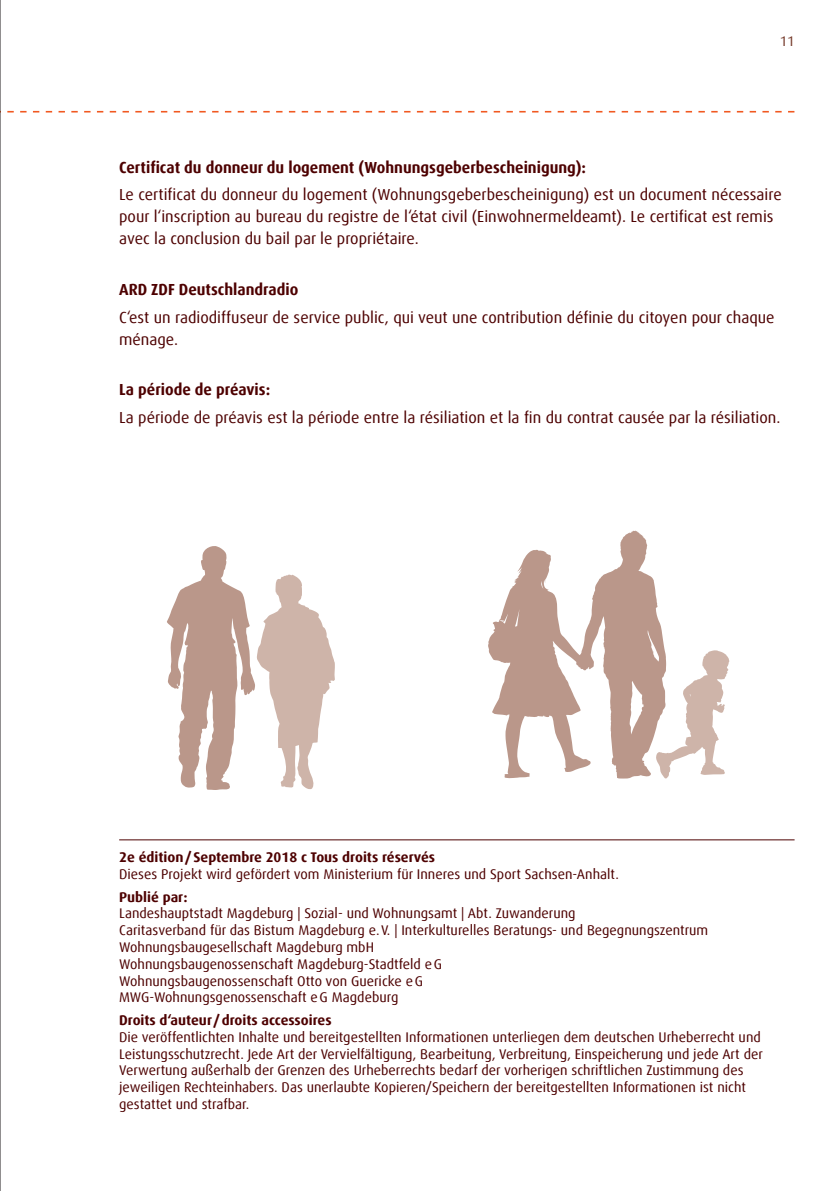
<style>
.page{position:relative;width:840px;height:1191px;background:#fff}
.page>*{position:absolute;margin:0;border:0;box-sizing:border-box;transform-origin:0 0}
.t1{font:16px/22px "Dax Offc";color:#4d0000}
.t2{font:700 16px "Dax Offc";color:#4d0000;scale:.95 1}
.t3{font:14px/16.8px "Dax Offc";color:#4d0000}
.t4{font:700 14px "Dax Offc";color:#4d0000}
.t5{font:14px "Dax Offc";color:#763b2c}
</style>
<div class="page">
<svg style="left:7px;top:111px;width:787px;height:1px"></svg>
<hr style="left:0;top:0;width:1px;height:1191px;background:#231f20">
<svg style="left:665px;top:650px;width:64px;height:128px"></svg>
<svg style="left:488px;top:530px;width:177px;height:248px"></svg>
<svg style="left:167px;top:546px;width:168px;height:244px"></svg>
<hr style="left:119px;top:839px;width:675px;height:1px;background:#4d0000">
<p class="t5" style="left:779px;top:33px;width:16px">11</p>
<p class="t2" style="left:119px;top:157px;width:492px">Certificat du donneur du logement (Wohnungsgeberbescheinigung):</p>
<p class="t1" style="left:119px;top:184px;width:663px">Le certificat du donneur du logement (Wohnungsgeberbescheinigung) est un document nécessaire pour l‘inscription au bureau du registre de l‘état civil (Einwohnermeldeamt). Le certificat est remis avec la conclusion du bail par le propriétaire.</p>
<p class="t2" style="left:119px;top:279px;width:190px">ARD ZDF Deutschlandradio</p>
<p class="t1" style="left:119px;top:306px;width:656px">C‘est un radiodiffuseur de service public, qui veut une contribution définie du citoyen pour chaque ménage.</p>
<p class="t2" style="left:119px;top:379px;width:160px">La période de préavis:</p>
<p class="t1" style="left:119px;top:406px;width:662px">La période de préavis est la période entre la résiliation et la fin du contrat causée par la résiliation.</p>
<p class="t4" style="left:119px;top:848px;width:317px">2e édition/Septembre 2018 c Tous droits réservés</p>
<p class="t3" style="left:119px;top:866px;width:501px">Dieses Projekt wird gefördert vom Ministerium für Inneres und Sport Sachsen-Anhalt.</p>
<p class="t4" style="left:119px;top:887px;width:70px">Publié par:</p>
<p class="t3" style="left:119px;top:905px;width:590px">Landeshauptstadt Magdeburg | Sozial- und Wohnungsamt | Abt. Zuwanderung<br>Caritasverband für das Bistum Magdeburg e.V. | Interkulturelles Beratungs- und Begegnungszentrum Wohnungsbaugesellschaft Magdeburg mbH<br>Wohnungsbaugenossenschaft Magdeburg-Stadtfeld eG<br>Wohnungsbaugenossenschaft Otto von Guericke eG<br>MWG-Wohnungsgenossenschaft eG Magdeburg</p>
<p class="t4" style="left:119px;top:1011px;width:214px">Droits d‘auteur/droits accessoires</p>
<p class="t3" style="left:119px;top:1028px;width:645px">Die veröffentlichten Inhalte und bereitgestellten Informationen unterliegen dem deutschen Urheberrecht und Leistungsschutzrecht. Jede Art der Vervielfältigung, Bearbeitung, Verbreitung, Einspeicherung und jede Art der Verwertung außerhalb der Grenzen des Urheberrechts bedarf der vorherigen schriftlichen Zustimmung des jeweiligen Rechteinhabers. Das unerlaubte Kopieren/Speichern der bereitgestellten Informationen ist nicht gestattet und strafbar.</p>
</div>
